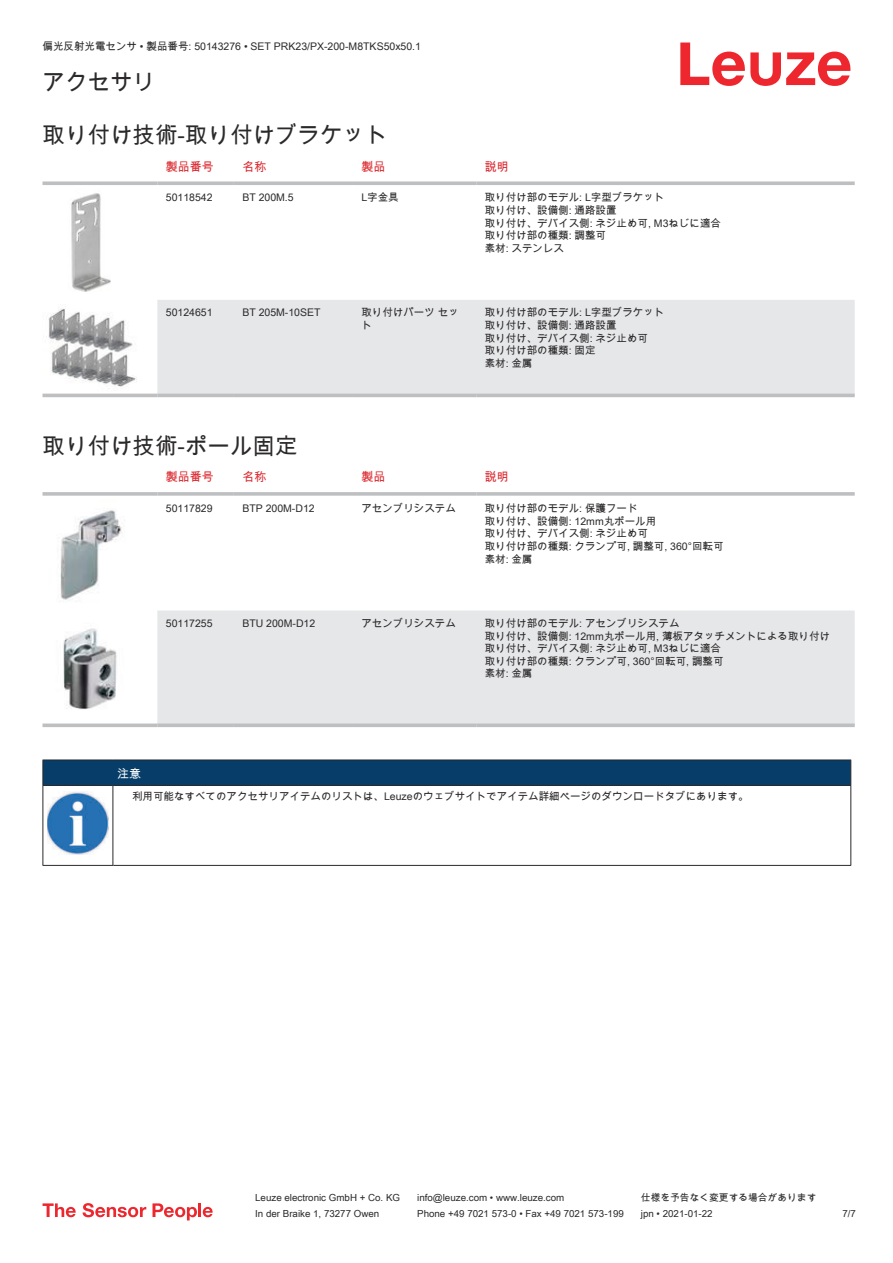
<style>
.page{position:relative;width:893px;height:1263px;background:#fff}
.page>*{position:absolute;margin:0;border:0;box-sizing:border-box;transform-origin:0 0}
.t1{font:22.5px "Arial Unicode MS";color:#2b292a}
.t2{font:12px "Arial Unicode MS";color:#db2a30}
.t3{font:12px "Arial Unicode MS";color:#fff}
.t4{font:10.5px/12.6px "Arial Unicode MS";color:#2b292a}
.t5{font:9.75px "Arial Unicode MS";color:#2b292a}
</style>
<div class="page">
<svg style="left:680px;top:43px;width:170px;height:43px"></svg>
<svg style="left:43px;top:393px;width:812px;height:5px"></svg>
<div style="left:157px;top:300px;width:698px;height:94px;background:#e6e7e9"></div>
<svg style="left:43px;top:181px;width:114px;height:4px"></svg>
<svg style="left:157px;top:181px;width:77px;height:4px"></svg>
<svg style="left:234px;top:181px;width:119px;height:4px"></svg>
<svg style="left:353px;top:181px;width:123px;height:4px"></svg>
<svg style="left:476px;top:181px;width:379px;height:4px;background:#c4c6c8"></svg>
<hr style="left:43px;top:394px;width:114px;height:3px;background:#bdbfc1">
<hr style="left:157px;top:394px;width:77px;height:3px;background:#bdbfc1">
<hr style="left:234px;top:394px;width:119px;height:3px;background:#bdbfc1">
<hr style="left:353px;top:394px;width:123px;height:3px;background:#bdbfc1">
<hr style="left:476px;top:394px;width:379px;height:3px;background:#bdbfc1">
<img style="left:71px;top:193px;width:40px;height:99px">
<img style="left:48px;top:306px;width:89px;height:81px">
<div style="left:157px;top:610px;width:698px;height:113px;background:#e6e7e9"></div>
<svg style="left:43px;top:492px;width:114px;height:4px"></svg>
<svg style="left:157px;top:492px;width:77px;height:4px"></svg>
<svg style="left:234px;top:492px;width:119px;height:4px"></svg>
<svg style="left:353px;top:492px;width:123px;height:4px"></svg>
<svg style="left:476px;top:492px;width:379px;height:4px;background:#c3c5c7"></svg>
<svg style="left:43px;top:723px;width:114px;height:4px"></svg>
<svg style="left:157px;top:723px;width:77px;height:4px"></svg>
<svg style="left:234px;top:723px;width:119px;height:4px"></svg>
<svg style="left:353px;top:723px;width:123px;height:4px"></svg>
<svg style="left:476px;top:723px;width:379px;height:4px;background:#c2c4c6"></svg>
<img style="left:60px;top:510px;width:62px;height:90px">
<img style="left:63px;top:628px;width:54px;height:82px">
<svg style="left:44px;top:786px;width:806px;height:79px"></svg>
<hr style="left:43px;top:785px;width:70px;height:1px;background:#2b292a">
<div style="left:43px;top:760px;width:808px;height:25px;background:#063d69"></div>
<hr style="left:113px;top:785px;width:738px;height:1px;background:#2b292a">
<hr style="left:43px;top:786px;width:1px;height:75px;background:#2b292a">
<hr style="left:113px;top:786px;width:1px;height:75px;background:#2b292a">
<hr style="left:850px;top:786px;width:1px;height:75px;background:#2b292a">
<hr style="left:43px;top:865px;width:70px;height:1px;background:#2b292a">
<hr style="left:113px;top:865px;width:738px;height:1px;background:#2b292a">
<img style="left:47px;top:792px;width:61px;height:63px">
<div style="left:115px;top:786px;width:734px;height:21px;background:#fff"></div>
<svg style="left:43px;top:1203px;width:33px;height:14px"></svg>
<svg style="left:83px;top:1203px;width:63px;height:14px"></svg>
<svg style="left:153px;top:1203px;width:44px;height:17px"></svg>
<hr style="left:198px;top:1203px;width:3px;height:14px;background:#ed272d">
<svg style="left:203px;top:1207px;width:10px;height:10px"></svg>
<p class="t4" style="left:43px;top:40px;width:380px">偏光反射光電センサ • 製品番号: 50143276 • SET PRK23/PX-200-M8TKS50x50.1</p>
<h1 class="t1" style="left:43px;top:66px;width:114px">アクセサリ</h1>
<h1 class="t1" style="left:43px;top:119px;width:346px">取り付け技術-取り付けブラケット</h1>
<p class="t2" style="left:166px;top:158px;width:49px">製品番号</p>
<p class="t2" style="left:242px;top:158px;width:25px">名称</p>
<p class="t2" style="left:361px;top:158px;width:25px">製品</p>
<p class="t2" style="left:485px;top:158px;width:25px">説明</p>
<p class="t4" style="left:166px;top:191px;width:48px">50118542</p>
<p class="t4" style="left:242px;top:191px;width:53px">BT 200M.5</p>
<p class="t4" style="left:361px;top:191px;width:39px">L字金具</p>
<p class="t4" style="left:485px;top:191px;width:238px">取り付け部のモデル: L字型ブラケット<br>取り付け、設備側: 通路設置<br>取り付け、デバイス側: ネジ止め可, M3ねじに適合取り付け部の種類: 調整可<br>素材: ステンレス</p>
<p class="t4" style="left:166px;top:306px;width:48px">50124651</p>
<p class="t4" style="left:242px;top:306px;width:80px">BT 205M-10SET</p>
<p class="t4" style="left:361px;top:306px;width:99px">取り付けパーツ セット</p>
<p class="t4" style="left:485px;top:306px;width:181px">取り付け部のモデル: L字型ブラケット取り付け、設備側: 通路設置<br>取り付け、デバイス側: ネジ止め可<br>取り付け部の種類: 固定<br>素材: 金属</p>
<h1 class="t1" style="left:43px;top:429px;width:256px">取り付け技術-ポール固定</h1>
<p class="t2" style="left:166px;top:468px;width:49px">製品番号</p>
<p class="t2" style="left:242px;top:468px;width:25px">名称</p>
<p class="t2" style="left:361px;top:468px;width:25px">製品</p>
<p class="t2" style="left:485px;top:468px;width:25px">説明</p>
<p class="t4" style="left:166px;top:502px;width:48px">50117829</p>
<p class="t4" style="left:242px;top:502px;width:74px">BTP 200M-D12</p>
<p class="t4" style="left:361px;top:502px;width:96px">アセンブリシステム</p>
<p class="t4" style="left:485px;top:502px;width:240px">取り付け部のモデル: 保護フード<br>取り付け、設備側: 12mm丸ポール用<br>取り付け、デバイス側: ネジ止め可<br>取り付け部の種類: クランプ可, 調整可, 360°回転可素材: 金属</p>
<p class="t4" style="left:166px;top:617px;width:48px">50117255</p>
<p class="t4" style="left:242px;top:617px;width:74px">BTU 200M-D12</p>
<p class="t4" style="left:361px;top:617px;width:96px">アセンブリシステム</p>
<p class="t4" style="left:485px;top:617px;width:347px">取り付け部のモデル: アセンブリシステム<br>取り付け、設備側: 12mm丸ポール用, 薄板アタッチメントによる取り付け取り付け、デバイス側: ネジ止め可, M3ねじに適合<br>取り付け部の種類: クランプ可, 360°回転可, 調整可<br>素材: 金属</p>
<p class="t3" style="left:117px;top:764px;width:25px">注意</p>
<p class="t4" style="left:132px;top:790px;width:618px">利用可能なすべてのアクセサリアイテムのリストは、Leuzeのウェブサイトでアイテム詳細ページのダウンロードタブにあります。</p>
<p class="t5" style="left:255px;top:1191px;width:146px">Leuze electronic GmbH + Co. KG</p>
<p class="t5" style="left:417px;top:1191px;width:149px">info@leuze.com • www.leuze.com</p>
<p class="t5" style="left:641px;top:1191px;width:177px">仕様を予告なく変更する場合があります</p>
<p class="t5" style="left:255px;top:1206px;width:126px">In der Braike 1, 73277 Owen</p>
<p class="t5" style="left:417px;top:1206px;width:208px">Phone +49 7021 573-0 • Fax +49 7021 573-199</p>
<p class="t5" style="left:641px;top:1206px;width:73px">jpn • 2021-01-22</p>
<p class="t5" style="left:842px;top:1206px;width:15px">7 /7</p>
</div>
